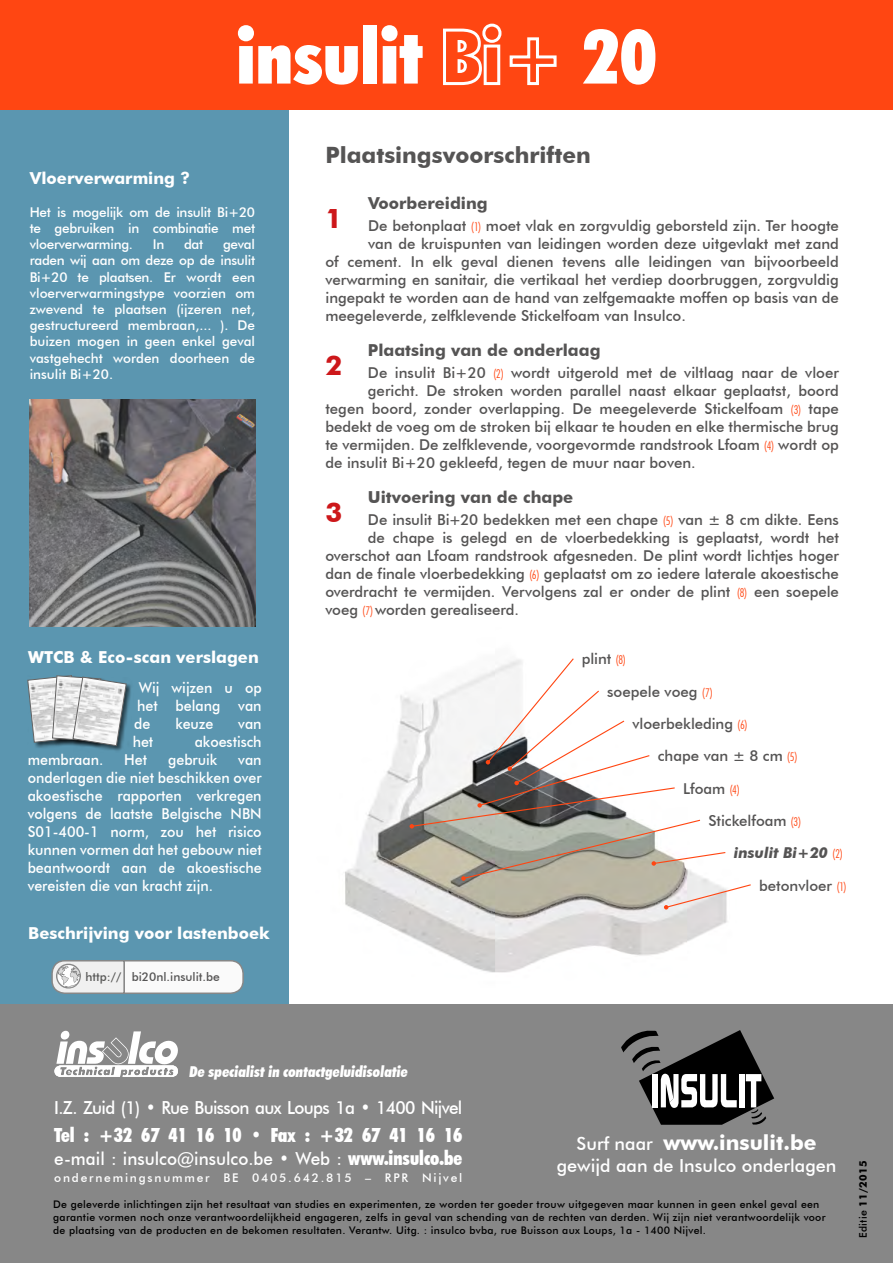
<style>
.page{position:relative;width:893px;height:1263px;background:#fff}
.page>*{position:absolute;margin:0;border:0;box-sizing:border-box;transform-origin:0 0}
.t1{font:900 condensed 75px "Futura BT";color:#fff}
.t2{font:700 27px "Futura BT";color:#cd171a}
.Titre_gras{font:700 22.5px "Futura BT";color:#555454}
.t3{font:700 21px "Futura BT";color:#fff}
.t4{font:900 condensed 19.5px "Futura BT";color:#fff;scale:.95 1}
.t5{font:500 18px "Futura BT";color:#fff;scale:.95 1}
.t6{font:500 18px "Futura BT";letter-spacing:-.04em;color:#fff;scale:.95 1}
.t7{font:500 18px "Futura BT";color:#fff}
.t8{font:700 16.5px "Futura BT";color:#fff}
.t9{font:700 16.5px "Futura BT";color:#555454}
.t10{font:500 15px "Futura BT";color:#555454}
.Titre_gras-2{font:500 15px/18px "Futura BT";color:#fff;text-align:justify;scale:.95 1}
.t11{font:900 condensed 15px "Futura BT";color:#fff}
.t12{font:italic 700 15px "Futura BT";color:#555454}
.t13{font:500 13.5px/16.2px "Futura BT";letter-spacing:-.02em;color:#fff;text-align:justify}
.t14{font:500 12px "Futura BT";letter-spacing:.15em;color:#fff}
.t15{font:500 12px "Futura BT";color:#555454}
.t16{font:500 12px "Futura BT";color:#575756}
.t17{font:500 10.5px/12.6px "Futura BT";letter-spacing:.025em;color:#000}
.t18{font:700 10.5px "Futura BT";letter-spacing:.025em;color:#000}
.s1{font-weight:300;font-stretch:condensed;font-size:12px;color:#ff4612}
.s2{font-weight:300;font-style:normal;font-stretch:condensed;font-size:12px;color:#ff4612}
.s3{font-weight:900;font-stretch:condensed;font-size:19.5px}
.s4{font-weight:500;font-size:18px}
.s5{font-weight:500}
</style>
<div class="page">
<div style="left:0;top:51px;width:288px;height:1042px;background:#5b96b0"></div>
<div style="left:0;top:0;width:893px;height:109px;background:#ff4612"></div>
<div style="left:28px;top:676px;width:57px;height:73px;background:#000;opacity:.6"></div>
<div style="left:73px;top:677px;width:60px;height:75px;background:#000;opacity:.6"></div>
<svg style="left:28px;top:675px;width:98px;height:71px"></svg>
<img style="left:345px;top:695px;width:383px;height:278px">
<div style="left:0;top:1005px;width:893px;height:258px;background:#878787"></div>
<svg style="left:621px;top:1030px;width:153px;height:95px"></svg>
<svg style="left:54px;top:1030px;width:124px;height:47px"></svg>
<svg style="left:443px;top:23px;width:114px;height:63px"></svg>
<svg style="left:51px;top:960px;width:193px;height:34px"></svg>
<img style="left:30px;top:399px;width:225px;height:227px">
<svg style="left:410px;top:658px;width:341px;height:251px"></svg>
<p class="t1" style="left:236px;top:11px;width:188px">insulit</p>
<p class="t1" style="left:583px;top:11px;width:75px">20</p>
<p class="t8" style="left:30px;top:168px;width:162px">Vloerverwarming ?</p>
<p class="t13" style="left:30px;top:204px;width:227px">Het is mogelijk om de insulit Bi+20 te gebruiken in combinatie met vloerverwarming.</p>
<p class="t13" style="left:30px;top:236px;width:227px;text-indent:193px">geval raden wij aan om deze op de insulit Bi+20 te plaatsen. Er wordt een vloerverwarmingstype voorzien om zwevend te plaatsen (ijzeren net, gestructureerd membraan,... ). De buizen mogen in geen enkel geval vastgehecht worden doorheen de insulit Bi+20.</p>
<p class="t13" style="left:153px;top:236px;width:13px">In</p>
<p class="t13" style="left:184px;top:236px;width:21px">dat</p>
<p class="t8" style="left:28px;top:647px;width:232px">WTCB &amp; Eco-scan verslagen</p>
<p class="Titre_gras-2" style="left:134px;top:679px;width:136px;text-indent:4px">Wij wijzen u op het belang van de</p>
<p class="Titre_gras-2" style="left:175px;top:715px;width:41px">keuze</p>
<p class="Titre_gras-2" style="left:238px;top:715px;width:26px">van</p>
<p class="Titre_gras-2" style="left:133px;top:733px;width:23px">het</p>
<p class="Titre_gras-2" style="left:195px;top:733px;width:72px">akoestisch</p>
<p class="Titre_gras-2" style="left:28px;top:751px;width:81px">membraan.</p>
<p class="Titre_gras-2" style="left:124px;top:751px;width:26px">Het</p>
<p class="Titre_gras-2" style="left:168px;top:751px;width:53px">gebruik</p>
<p class="Titre_gras-2" style="left:28px;top:751px;width:248px;text-indent:211px">van onderlagen die niet beschikken over akoestische rapporten verkregen volgens de laatste Belgische NBN S01-400-1 norm, zou het risico kunnen vormen dat het gebouw niet beantwoordt aan de akoestische vereisten die van kracht zijn.</p>
<p class="t8" style="left:28px;top:923px;width:243px">Beschrijving voor lastenboek</p>
<p class="t16" style="left:86px;top:969px;width:37px">http://</p>
<p class="t15" style="left:132px;top:969px;width:90px">bi20nl.insulit.be</p>
<p class="Titre_gras" style="left:325px;top:141px;width:267px">Plaatsingsvoorschriften</p>
<p class="t9" style="left:368px;top:193px;width:121px">Voorbereiding</p>
<p class="t10" style="left:368px;top:217px;width:472px">De betonplaat <span class="s1">(1)</span> moet vlak en zorgvuldig geborsteld zijn. Ter hoogte</p>
<p class="t10" style="left:368px;top:235px;width:472px">van de kruispunten van leidingen worden deze uitgevlakt met zand</p>
<p class="t10" style="left:325px;top:253px;width:515px">of cement. In elk geval dienen tevens alle leidingen van bijvoorbeeld</p>
<p class="t10" style="left:325px;top:271px;width:515px">verwarming en sanitair, die vertikaal het verdiep doorbruggen, zorgvuldig</p>
<p class="t10" style="left:325px;top:289px;width:515px">ingepakt te worden aan de hand van zelfgemaakte moffen op basis van de</p>
<p class="t10" style="left:325px;top:307px;width:362px">meegeleverde, zelfklevende Stickelfoam van Insulco.</p>
<p class="t2" style="left:325px;top:202px;width:18px">1</p>
<p class="t9" style="left:368px;top:340px;width:234px">Plaatsing van de onderlaag</p>
<p class="t10" style="left:368px;top:364px;width:473px">De insulit Bi+20 <span class="s1">(2)</span> wordt uitgerold met de viltlaag naar de vloer</p>
<p class="t10" style="left:368px;top:382px;width:472px">gericht. De stroken worden parallel naast elkaar geplaatst, boord</p>
<p class="t10" style="left:325px;top:400px;width:515px">tegen boord, zonder overlapping. De meegeleverde Stickelfoam <span class="s1">(3)</span> tape</p>
<p class="t10" style="left:325px;top:418px;width:515px">bedekt de voeg om de stroken bij elkaar te houden en elke thermische brug</p>
<p class="t10" style="left:325px;top:436px;width:515px">te vermijden. De zelfklevende, voorgevormde randstrook Lfoam <span class="s1">(4)</span> wordt op</p>
<p class="t10" style="left:325px;top:454px;width:372px">de insulit Bi+20 gekleefd, tegen de muur naar boven.</p>
<p class="t9" style="left:368px;top:487px;width:207px">Uitvoering van de chape</p>
<p class="t10" style="left:368px;top:511px;width:473px">De insulit Bi+20 bedekken met een chape <span class="s1">(5)</span> van ± 8 cm dikte. Eens</p>
<p class="t10" style="left:368px;top:529px;width:473px">de chape is gelegd en de vloerbedekking is geplaatst, wordt het</p>
<p class="t10" style="left:325px;top:547px;width:515px">overschot aan Lfoam randstrook afgesneden. De plint wordt lichtjes hoger</p>
<p class="t10" style="left:325px;top:565px;width:515px">dan de finale vloerbedekking <span class="s1">(6)</span> geplaatst om zo iedere laterale akoestische</p>
<p class="t10" style="left:325px;top:583px;width:515px">overdracht te vermijden. Vervolgens zal er onder de plint <span class="s1">(8)</span> een soepele</p>
<p class="t10" style="left:325px;top:601px;width:195px">voeg <span class="s1">(7)</span> worden gerealiseerd.</p>
<p class="t2" style="left:325px;top:349px;width:18px">2</p>
<p class="t2" style="left:325px;top:496px;width:18px">3</p>
<p class="t10" style="left:582px;top:650px;width:45px">plint <span class="s1">(8)</span></p>
<p class="t10" style="left:607px;top:682px;width:107px">soepele voeg <span class="s1">(7)</span></p>
<p class="t10" style="left:632px;top:714px;width:116px">vloerbekleding <span class="s1">(6)</span></p>
<p class="t10" style="left:658px;top:747px;width:141px">chape van ± 8 cm <span class="s1">(5)</span></p>
<p class="t10" style="left:683px;top:779px;width:58px">Lfoam <span class="s1">(4)</span></p>
<p class="t10" style="left:708px;top:811px;width:94px">Stickelfoam <span class="s1">(3)</span></p>
<p class="t12" style="left:734px;top:844px;width:110px">insulit Bi+20 <span class="s2">(2)</span></p>
<p class="t10" style="left:759px;top:876px;width:89px">betonvloer <span class="s1">(1)</span></p>
<p class="t11" style="left:189px;top:1062px;width:222px">De specialist in contactgeluidisolatie</p>
<p class="t6" style="left:54px;top:1096px;width:431px">I.Z. Zuid (1) • Rue Buisson aux Loups 1a • 1400 Nijvel</p>
<p class="t4" style="left:54px;top:1123px;width:431px">Tel : +32 67 41 16 10 • Fax : +32 67 41 16 16</p>
<p class="t5" style="left:54px;top:1147px;width:431px">e-mail : insulco@insulco.be • Web : <span class="s3">www.insulco.be</span></p>
<p class="t14" style="left:54px;top:1170px;width:410px">ondernemingsnummer BE 0405.642.815 – RPR Nijvel</p>
<p class="t3" style="left:577px;top:1130px;width:242px"><span class="s4">Surf naar</span> www.insulit.be</p>
<p class="t7" style="left:557px;top:1154px;width:281px">gewijd aan de Insulco onderlagen</p>
<p class="t17" style="left:53px;top:1198px;width:774px">De geleverde inlichtingen zijn het resultaat van studies en experimenten, ze worden ter goeder trouw uitgegeven maar kunnen in geen enkel geval een garantie vormen noch onze verantwoordelijkheid engageren, zelfs in geval van schending van de rechten van derden. Wij zijn niet verantwoordelijk voor de plaatsing van de producten en de bekomen resultaten. Verantw. Uitg. : insulco bvba, rue Buisson aux Loups, 1a - 1400 Nijvel.</p>
<p class="t18" style="left:857px;top:1238px;width:78px;rotate:-90deg"><span class="s5">Editie</span> 11/2015</p>
</div>
